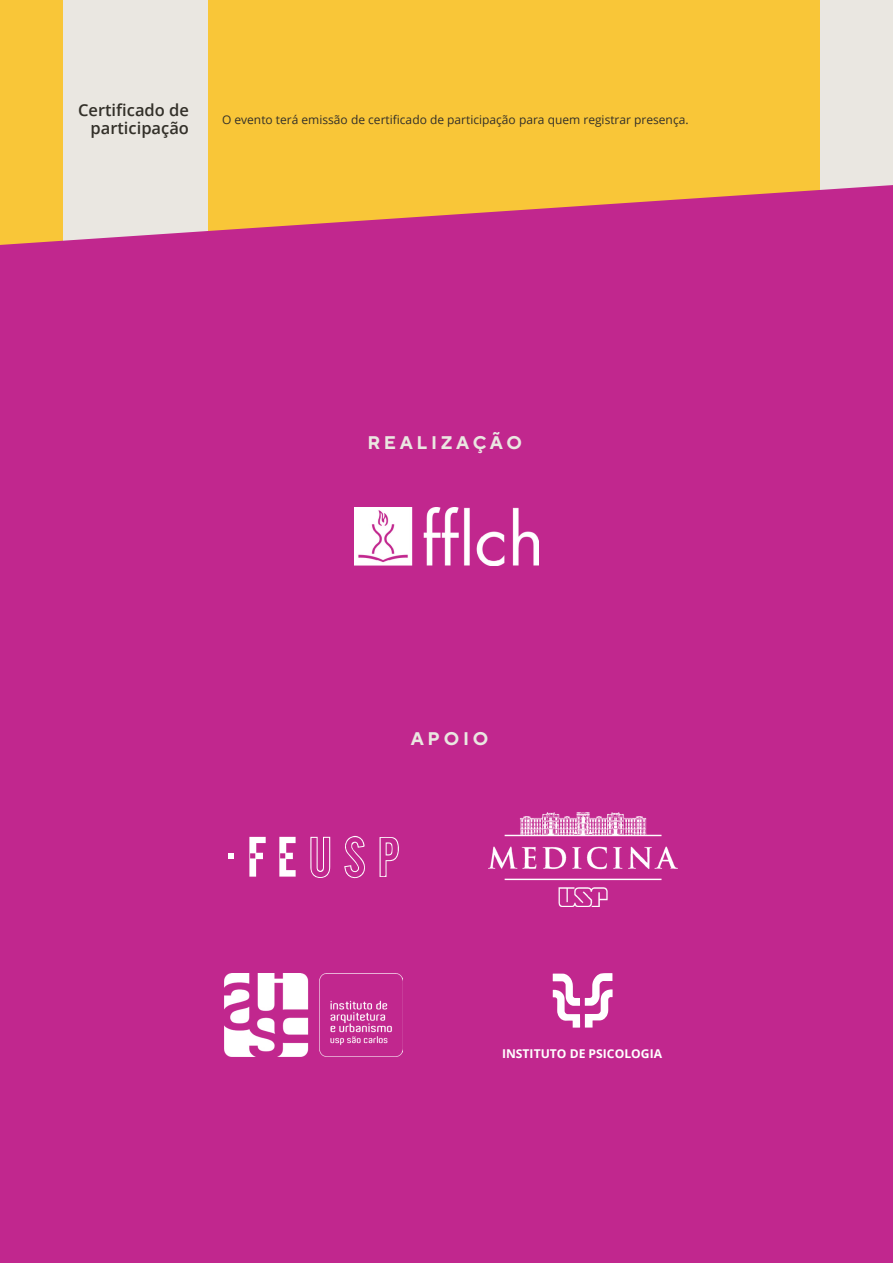
<style>
.page{position:relative;width:893px;height:1263px;background:#f9c638}
.page>*{position:absolute;margin:0;border:0;box-sizing:border-box;transform-origin:0 0}
.t1{font:700 18.3px "TT Norms Pro";letter-spacing:.2em;color:#eae7e1}
.t2{font:600 16.5px/18px "Open Sans";color:#333029;text-align:right}
.t3{font:700 12.15px "Open Sans";color:#fff}
.t4{font:12px "Open Sans";color:#333029}
</style>
<div class="page">
<div style="left:63px;top:0;width:144px;height:1263px;background:#eae7e1"></div>
<div style="left:821px;top:0;width:72px;height:1263px;background:#eae7e1"></div>
<div style="left:0;top:185px;width:893px;height:1078px;background:#c1278e"></div>
<img style="left:355px;top:507px;width:183px;height:58px">
<svg style="left:344px;top:836px;width:21px;height:43px"></svg>
<svg style="left:279px;top:837px;width:17px;height:39px"></svg>
<svg style="left:249px;top:837px;width:17px;height:40px"></svg>
<svg style="left:310px;top:837px;width:20px;height:41px"></svg>
<svg style="left:228px;top:853px;width:5px;height:5px"></svg>
<svg style="left:380px;top:837px;width:19px;height:40px"></svg>
<svg style="left:553px;top:973px;width:60px;height:54px;background:#dc87c0"></svg>
<img style="left:224px;top:973px;width:179px;height:84px">
<img style="left:489px;top:812px;width:189px;height:95px">
<h2 class="t2" style="left:78px;top:101px;width:112px">Certificado de participação</h2>
<p class="t4" style="left:222px;top:111px;width:468px">O evento terá emissão de certificado de participação para quem registrar presença.</p>
<h1 class="t1" style="left:367px;top:429px;width:156px">REALIZAÇÃO</h1>
<h1 class="t1" style="left:411px;top:725px;width:79px">APOIO</h1>
<p class="t3" style="left:502px;top:1044px;width:162px">INSTITUTO DE PSICOLOGIA</p>
</div>
